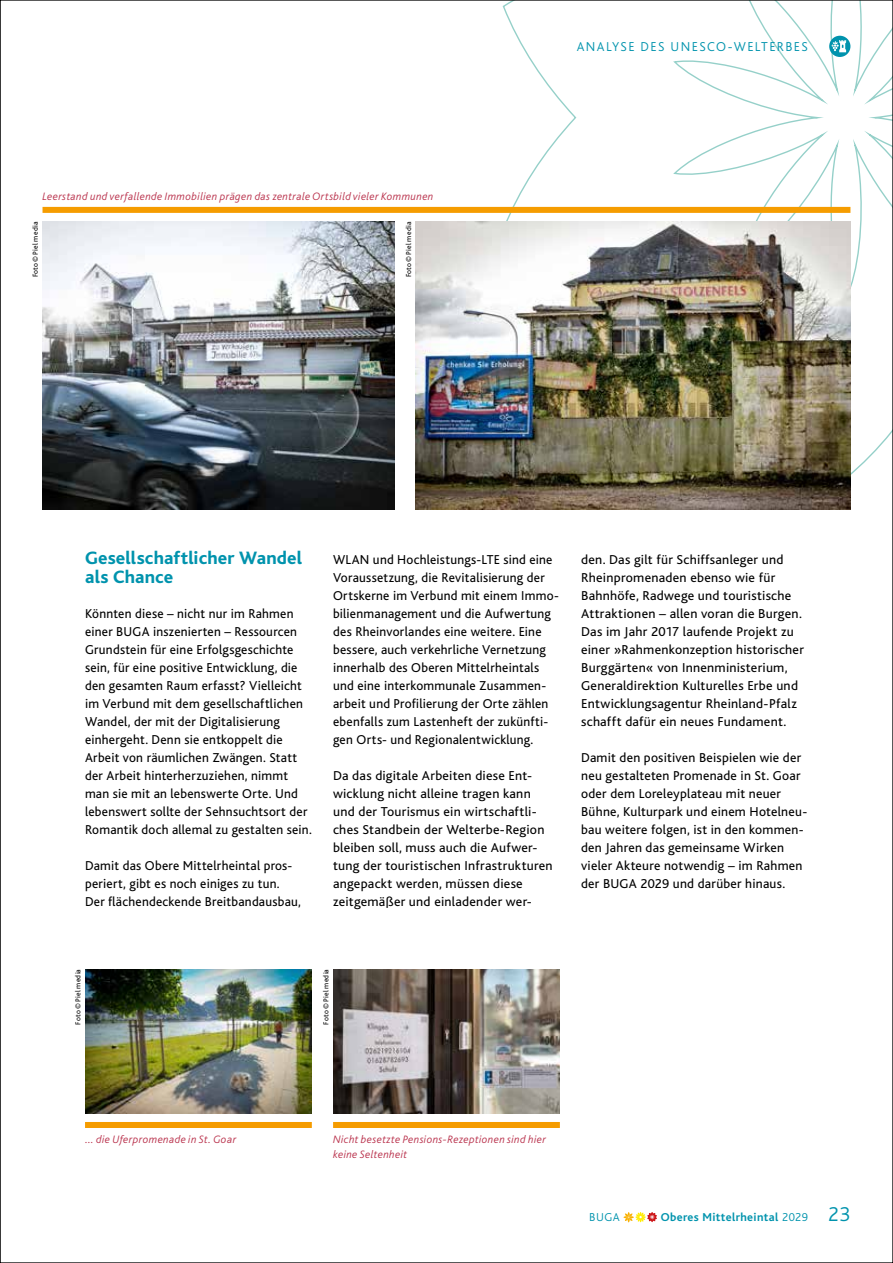
<style>
.page{position:relative;width:893px;height:1263px;background:#fff}
.page>*{position:absolute;margin:0;border:0;box-sizing:border-box;transform-origin:0 0}
.t1{font:800 18.75px/19.5px "Bliss";letter-spacing:.01em;color:#0093ad}
.t2{font:13.5px/18px "Bliss";letter-spacing:.02em;color:#000}
.t3{font:300 13.5px "Bliss";letter-spacing:.105em;color:#0093ad}
.t4{font:700 12px "Bliss";letter-spacing:.03em;color:#0093ad}
.t5{font:300 12px "Bliss";color:#0093ad}
.t6{font:italic 300 11.25px/14.7px "Bliss";letter-spacing:.03em;color:#ba344e}
.t7{font:7.5px "Bliss";letter-spacing:.025em;color:#000}
.s1{font-weight:300}
.s2{font-weight:300;font-size:21px}
</style>
<div class="page">
<svg style="left:502px;top:2px;width:389px;height:478px"></svg>
<img style="left:416px;top:222px;width:434px;height:288px">
<img style="left:43px;top:222px;width:351px;height:288px">
<div style="left:43px;top:207px;width:807px;height:6px;background:#f59c00"></div>
<div style="left:85px;top:1122px;width:227px;height:6px;background:#f59c00"></div>
<div style="left:333px;top:1122px;width:227px;height:6px;background:#f59c00"></div>
<img style="left:85px;top:969px;width:227px;height:144px">
<img style="left:333px;top:969px;width:227px;height:144px">
<svg style="left:623px;top:1212px;width:34px;height:10px"></svg>
<svg style="left:829px;top:36px;width:21px;height:21px"></svg>
<p class="t6" style="left:43px;top:190px;width:392px">Leerstand und verfallende Immobilien prägen das zentrale Ortsbild vieler Kommunen</p>
<p class="t7" style="left:32px;top:277px;width:57px;rotate:-90deg">Foto©Piel media</p>
<p class="t7" style="left:405px;top:277px;width:57px;rotate:-90deg">Foto©Piel media</p>
<p class="t3" style="left:577px;top:39px;width:233px">ANALYSE DES UNESCO-WELTERBES</p>
<h1 class="t1" style="left:85px;top:548px;width:219px">Gesellschaftlicher Wandel als Chance</h1>
<p class="t2" style="left:85px;top:605px;width:228px">Könnten diese – nicht nur im Rahmen einer BUGA inszenierten – Ressourcen Grundstein für eine Erfolgsgeschichte sein, für eine positive Entwicklung, die den gesamten Raum erfasst? Vielleicht im Verbund mit dem gesellschaftlichen Wandel, der mit der Digitalisierung einhergeht. Denn sie entkoppelt die Arbeit von räumlichen Zwängen. Statt der Arbeit hinterherzuziehen, nimmt man sie mit an lebenswerte Orte. Und lebenswert sollte der Sehnsuchtsort der Romantik doch allemal zu gestalten sein.</p>
<p class="t2" style="left:85px;top:857px;width:217px">Damit das Obere Mittelrheintal pros&shy;periert, gibt es noch einiges zu tun.<br>Der flächendeckende Breitbandausbau,</p>
<p class="t2" style="left:333px;top:551px;width:227px">WLAN und Hochleistungs-LTE sind eine Voraussetzung, die Revitalisierung der Ortskerne im Verbund mit einem Immo&shy;bilienmanagement und die Aufwertung des Rheinvorlandes eine weitere. Eine bessere, auch verkehrliche Vernetzung innerhalb des Oberen Mittelrheintals und eine interkommunale Zusammen&shy;arbeit und Profilierung der Orte zählen ebenfalls zum Lastenheft der zukünfti&shy;gen Orts- und Regionalentwicklung.</p>
<p class="t2" style="left:333px;top:767px;width:221px">Da das digitale Arbeiten diese Ent&shy;wicklung nicht alleine tragen kann und der Tourismus ein wirtschaftli&shy;ches Standbein der Welterbe-Region bleiben soll, muss auch die Aufwer&shy;tung der touristischen Infrastrukturen angepackt werden, müssen diese zeitgemäßer und einladender wer-</p>
<p class="t2" style="left:581px;top:551px;width:224px">den. Das gilt für Schiffsanleger und Rheinpromenaden ebenso wie für Bahnhöfe, Radwege und touristische Attraktionen – allen voran die Burgen.<br>Das im Jahr 2017 laufende Projekt zu einer »Rahmenkonzeption historischer Burggärten« von Innenministerium, Generaldirektion Kulturelles Erbe und Entwicklungsagentur Rheinland-Pfalz schafft dafür ein neues Fundament.</p>
<p class="t2" style="left:581px;top:749px;width:228px">Damit den positiven Beispielen wie der neu gestalteten Promenade in St. Goar oder dem Loreleyplateau mit neuer Bühne, Kulturpark und einem Hotelneu&shy;bau weitere folgen, ist in den kommen&shy;den Jahren das gemeinsame Wirken vieler Akteure notwendig – im Rahmen der BUGA 2029 und darüber hinaus.</p>
<p class="t7" style="left:74px;top:1024px;width:57px;rotate:-90deg">Foto©Piel media</p>
<p class="t7" style="left:322px;top:1024px;width:57px;rotate:-90deg">Foto©Piel media</p>
<p class="t6" style="left:85px;top:1132px;width:153px">… die Uferpromenade in St. Goar</p>
<p class="t6" style="left:333px;top:1132px;width:214px">Nicht besetzte Pensions-Rezeptionen sind hier keine Seltenheit</p>
<p class="t5" style="left:589px;top:1211px;width:32px">BUGA</p>
<p class="t4" style="left:661px;top:1211px;width:191px">Oberes Mittelrheintal <span class="s1">2029</span> <span class="s2">23</span></p>
</div>
